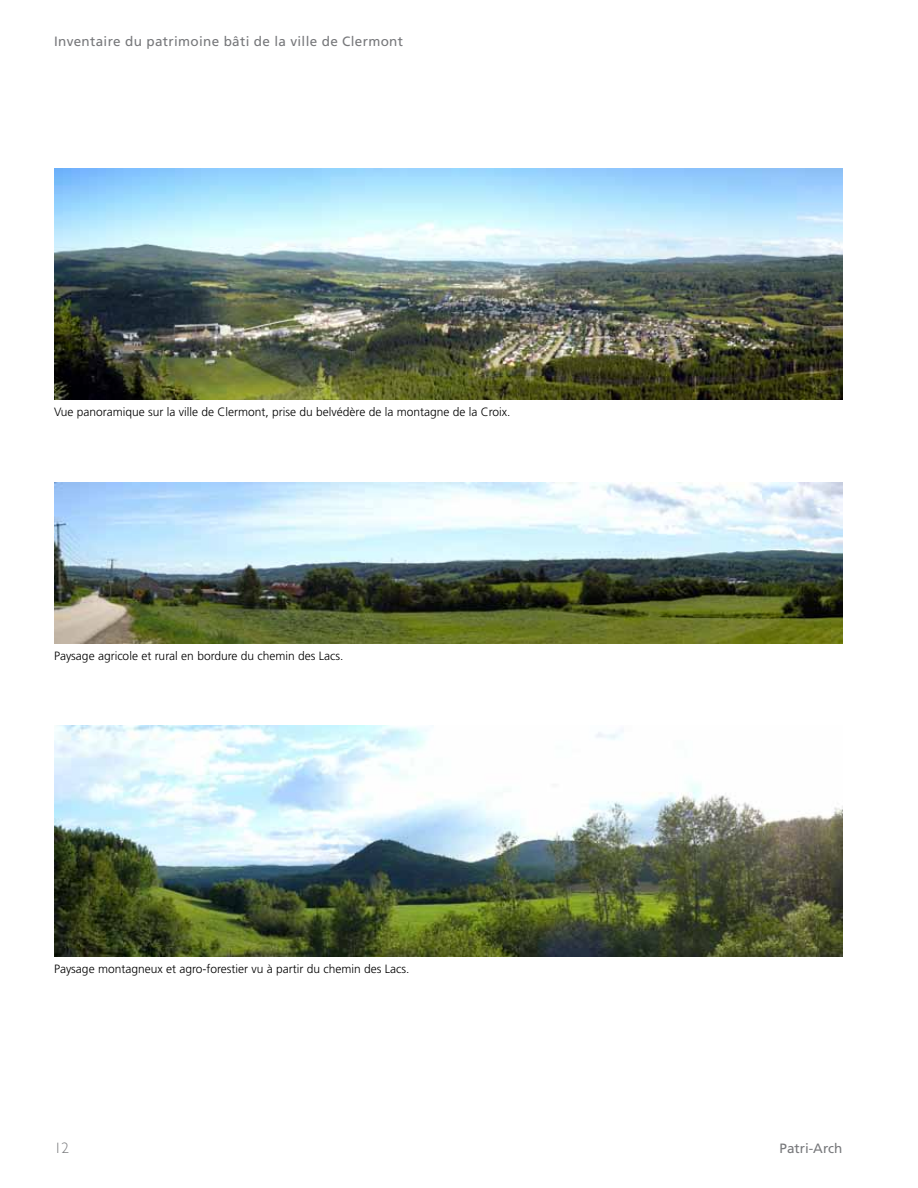
<style>
.page{position:relative;width:918px;height:1188px;background:#fff}
.page>*{position:absolute;margin:0;border:0;box-sizing:border-box;transform-origin:0 0}
.t1{font:300 15px "Gill Sans";color:#77787b}
.t2{font:13.5px "Frutiger LT Std";letter-spacing:.025em;color:#77787b}
.t3{font:13.5px "Frutiger LT Std";color:#77787b}
.t4{font:300 12px "Frutiger LT Std";color:#000}
</style>
<div class="page">
<img style="left:54px;top:168px;width:788px;height:232px">
<img style="left:54px;top:482px;width:788px;height:162px">
<img style="left:54px;top:725px;width:788px;height:232px">
<p class="t2" style="left:54px;top:34px;width:351px">Inventaire du patrimoine bâti de la ville de Clermont</p>
<p class="t4" style="left:54px;top:405px;width:458px">Vue panoramique sur la ville de Clermont, prise du belvédère de la montagne de la Croix.</p>
<p class="t4" style="left:54px;top:649px;width:291px">Paysage agricole et rural en bordure du chemin des Lacs.</p>
<p class="t4" style="left:54px;top:963px;width:357px">Paysage montagneux et agro-forestier vu à partir du chemin des Lacs.</p>
<p class="t1" style="left:54px;top:1140px;width:16px">12</p>
<p class="t3" style="left:780px;top:1141px;width:65px">Patri-Arch</p>
</div>
